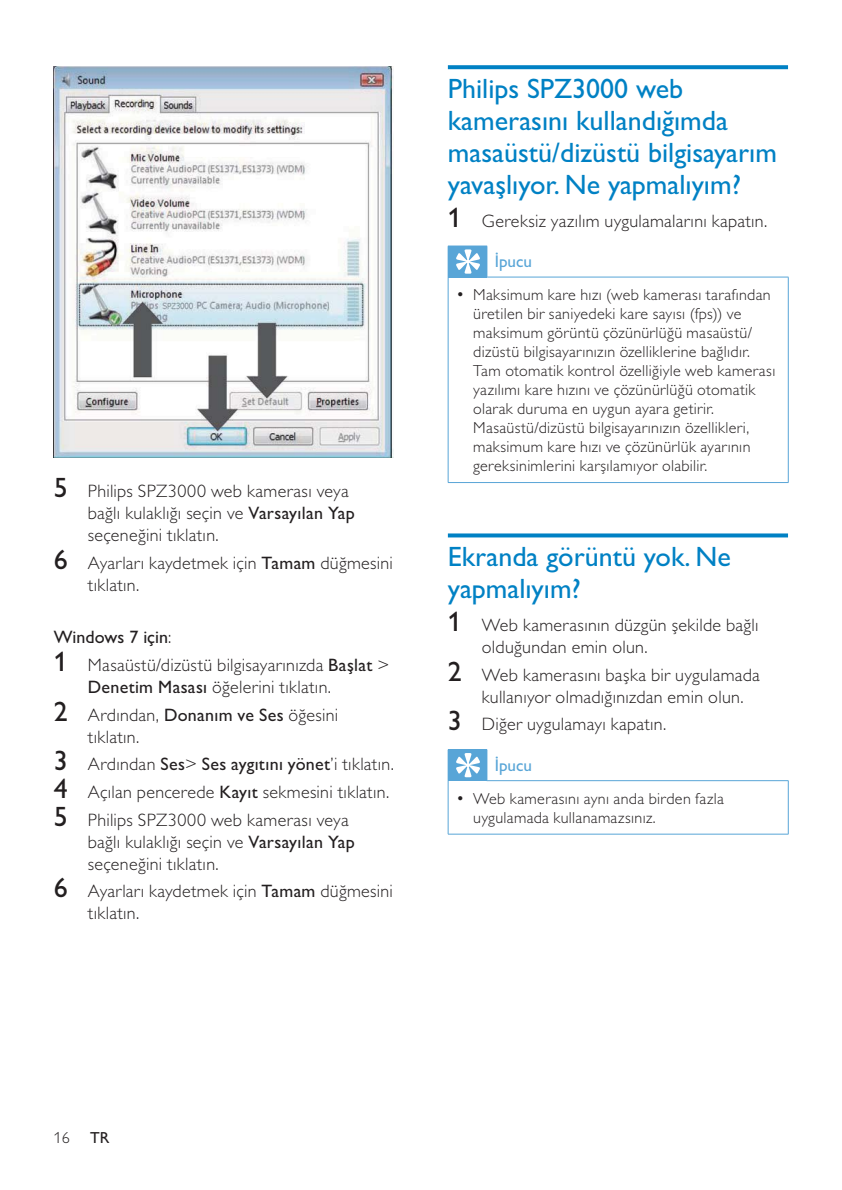
<style>
.page{position:relative;width:842px;height:1190px;background:#fff}
.page>*{position:absolute;margin:0;border:0;box-sizing:border-box;transform-origin:0 0}
.t1{font:28px/32px "Gill Sans Alt One WGL";color:#0081c4}
.t2{font:18px/22px "Gill Sans Alt One WGL Light";letter-spacing:.02em;color:#231f20}
.t3{font:18px "Gill Sans Alt One WGL";color:#231f20}
.t4{font:17px "Gill Sans Alt One WGL";color:#58a5d7}
.t5{font:16px/19px "Gill Sans Alt One WGL Light";letter-spacing:.025em;color:#231f20}
.t6{font:16px "Gill Sans Alt One WGL";color:#231f20}
.s1{font-family:"Gill Sans Alt One WGL";font-size:28px}
.s2{font-family:"Gill Sans Alt One WGL"}
.s3{font-family:"Gill Sans Alt One WGL Light"}
.s4{font-size:17px}
</style>
<div class="page">
<svg style="left:448px;top:65px;width:340px;height:4px"></svg>
<svg style="left:448px;top:533px;width:340px;height:4px"></svg>
<div style="left:448px;top:246px;width:39px;height:31px;background:#58a5d7"></div>
<hr style="left:487px;top:246px;width:1px;height:31px;background:#58a5d7">
<hr style="left:487px;top:277px;width:302px;height:1px;background:#58a5d7">
<hr style="left:448px;top:277px;width:1px;height:205px;background:#58a5d7">
<hr style="left:788px;top:277px;width:1px;height:205px;background:#58a5d7">
<hr style="left:448px;top:482px;width:341px;height:1px;background:#58a5d7">
<svg style="left:456px;top:249px;width:24px;height:25px"></svg>
<div style="left:448px;top:750px;width:39px;height:31px;background:#58a5d7"></div>
<hr style="left:448px;top:749px;width:39px;height:1px;background:#58a5d7">
<hr style="left:487px;top:750px;width:1px;height:30px;background:#58a5d7">
<hr style="left:487px;top:780px;width:302px;height:1px;background:#58a5d7">
<hr style="left:448px;top:781px;width:1px;height:53px;background:#58a5d7">
<hr style="left:788px;top:781px;width:1px;height:53px;background:#58a5d7">
<hr style="left:448px;top:834px;width:341px;height:1px;background:#58a5d7">
<svg style="left:456px;top:753px;width:24px;height:24px"></svg>
<img style="left:54px;top:66px;width:339px;height:392px">
<p class="t2" style="left:88px;top:482px;width:269px;text-indent:-34px"><span class="s1">5</span> Philips SPZ3000 web kamerası veya bağlı kulaklığı seçin ve <span class="s2">Varsayılan Yap </span>seçeneğini tıklatın.</p>
<p class="t2" style="left:88px;top:554px;width:307px;text-indent:-34px"><span class="s1">6</span> Ayarları kaydetmek için <span class="s2">Tamam</span> düğmesini tıklatın.</p>
<p class="t3" style="left:54px;top:631px;width:119px">Windows 7 için<span class="s3">:</span></p>
<p class="t2" style="left:88px;top:656px;width:303px;text-indent:-34px"><span class="s1">1</span> Masaüstü/dizüstü bilgisayarınızda <span class="s2">Başlat</span> &gt;<br><span class="s2">Denetim Masası</span> öğelerini tıklatın.</p>
<p class="t2" style="left:88px;top:705px;width:252px;text-indent:-34px"><span class="s1">2</span> Ardından, <span class="s2">Donanım ve Ses</span> öğesini tıklatın.</p>
<p class="t2" style="left:54px;top:752px;width:342px;line-height:27.6px"><span class="s1">3</span> Ardından <span class="s2">Ses</span>&gt; <span class="s2">Ses aygıtını yönet</span>’i tıklatın.<br><span class="s1">4</span> Açılan pencerede <span class="s2">Kayıt</span> sekmesini tıklatın.<br><span class="s1">5</span> Philips SPZ3000 web kamerası veya</p>
<p class="t2" style="left:88px;top:832px;width:269px">bağlı kulaklığı seçin ve <span class="s2">Varsayılan Yap </span>seçeneğini tıklatın.</p>
<p class="t2" style="left:88px;top:882px;width:307px;text-indent:-34px"><span class="s1">6</span> Ayarları kaydetmek için <span class="s2">Tamam</span> düğmesini tıklatın.</p>
<h1 class="t1" style="left:448px;top:75px;width:331px">Philips SPZ3000 web kamerasını kullandığımda masaüstü/dizüstü bilgisayarım yavaşlıyor. Ne yapmalıyım?</h1>
<p class="t2" style="left:448px;top:212px;width:321px"><span class="s1">1</span> Gereksiz yazılım uygulamalarını kapatın.</p>
<p class="t4" style="left:495px;top:256px;width:39px">İpucu</p>
<p class="t5" style="left:473px;top:287px;width:304px;text-indent:-17px"><span class="s4">•</span> Maksimum kare hızı (web kamerası tarafından üretilen bir saniyedeki kare sayısı (fps)) ve maksimum görüntü çözünürlüğü masaüstü/ dizüstü bilgisayarınızın özelliklerine bağlıdır.<br>Tam otomatik kontrol özelliğiyle web kamerası yazılımı kare hızını ve çözünürlüğü otomatik olarak duruma en uygun ayara getirir.<br>Masaüstü/dizüstü bilgisayarınızın özellikleri, maksimum kare hızı ve çözünürlük ayarının gereksinimlerini karşılamıyor olabilir.</p>
<h1 class="t1" style="left:448px;top:543px;width:284px">Ekranda görüntü yok. Ne yapmalıyım?</h1>
<p class="t2" style="left:482px;top:616px;width:278px;text-indent:-34px"><span class="s1">1</span> Web kamerasının düzgün şekilde bağlı olduğundan emin olun.</p>
<p class="t2" style="left:482px;top:666px;width:280px;text-indent:-34px"><span class="s1">2</span> Web kamerasını başka bir uygulamada kullanıyor olmadığınızdan emin olun.</p>
<p class="t2" style="left:448px;top:715px;width:220px"><span class="s1">3</span> Diğer uygulamayı kapatın.</p>
<p class="t4" style="left:495px;top:759px;width:39px">İpucu</p>
<p class="t5" style="left:473px;top:791px;width:252px;text-indent:-17px"><span class="s4">•</span> Web kamerasını aynı anda birden fazla uygulamada kullanamazsınız.</p>
<p class="t5" style="left:54px;top:1130px;width:17px">16</p>
<p class="t6" style="left:90px;top:1133px;width:21px">TR</p>
</div>
